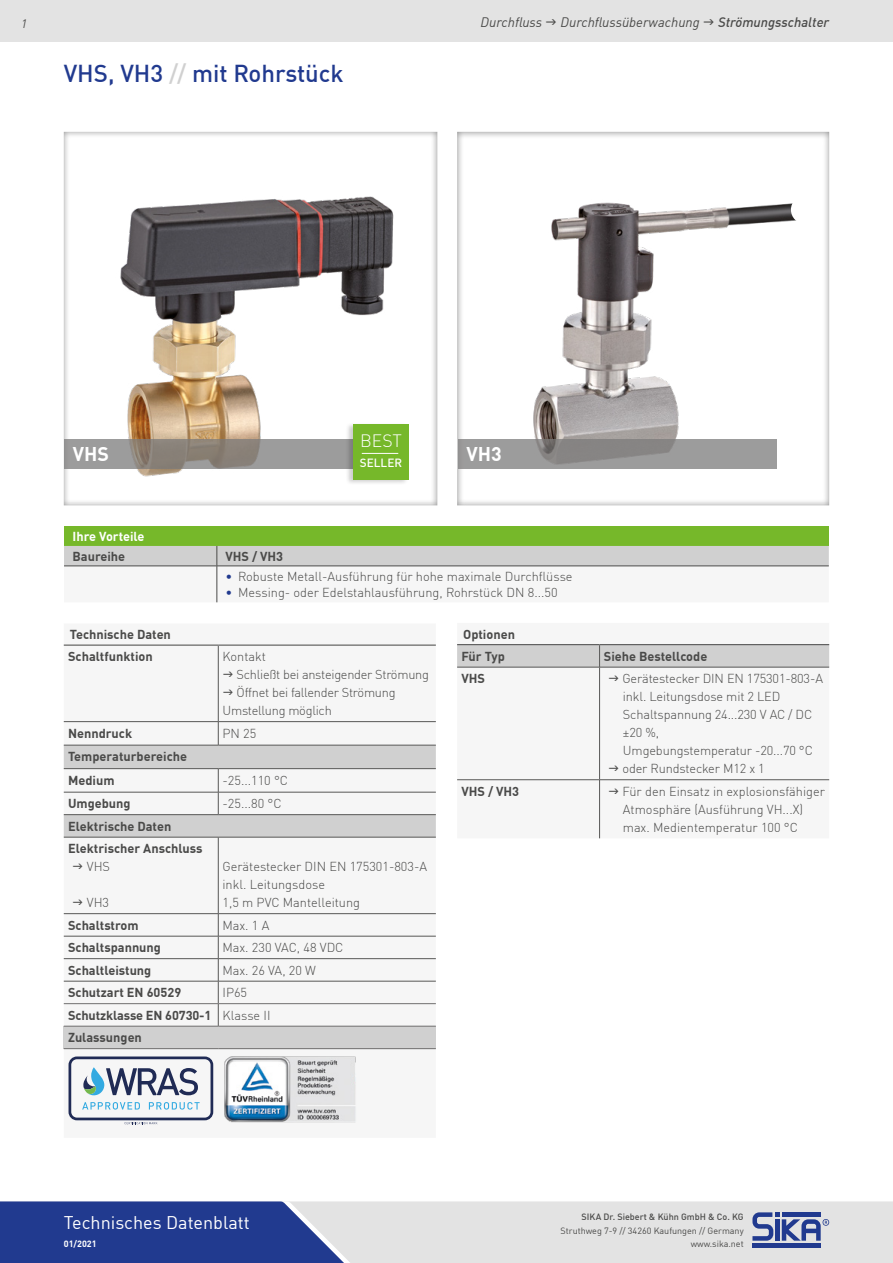
<style>
.page{position:relative;width:893px;height:1263px;background:#fff}
.page>*{position:absolute;margin:0;border:0;box-sizing:border-box;transform-origin:0 0}
.t1{font:500 24px "DIN Offc";color:#213a8f}
.t2{font:700 19.5px "DIN Offc";color:#fff}
.t3{font:18px "DIN Offc";color:#fff}
.t4{font:300 17.55px "DIN Offc";color:#fff}
.t5{font:italic 13.5px "DIN Offc";color:#4a4a49}
.t6{font:italic 500 13.5px "DIN Offc";color:#4a4a49}
.t7{font:300 12.75px/18px "DIN Offc";letter-spacing:-.005em;color:#4a4a49}
.t8{font:700 12.75px/22.5px "DIN Offc";color:#4a4a49}
.t9{font:700 12.75px "DIN Offc";color:#fff}
.t10{font:italic 12px "DIN Offc";color:#4a4a49}
.t11{font:500 11.7px "DIN Offc";color:#fff}
.t12{font:9px/13.5px "DIN Offc";color:#4a4a49;text-align:right}
.t13{font:500 9px "DIN Offc";color:#4a4a49}
.t14{font:700 9px "DIN Offc";color:#fff}
.s1{color:#d0d0d0}
.s2{color:#213a8f}
.s3{font-weight:300}
</style>
<div class="page">
<div style="left:0;top:0;width:893px;height:42px;background:#e3e3e3"></div>
<div style="left:373px;top:1201px;width:520px;height:62px;background:#e3e3e3"></div>
<svg style="left:0;top:1201px;width:373px;height:62px;background:#41569d"></svg>
<hr style="left:752px;top:1243px;width:69px;height:4px;background:#213a8f">
<svg style="left:752px;top:1212px;width:77px;height:29px;background:#7f8cb7"></svg>
<div style="left:51px;top:120px;width:400px;height:385px;background:#000;opacity:.5"></div>
<div style="left:444px;top:121px;width:398px;height:386px;background:#000;opacity:.5"></div>
<img style="left:87px;top:167px;width:328px;height:325px">
<img style="left:510px;top:150px;width:303px;height:341px">
<div style="left:457px;top:668px;width:372px;height:170px;background:#f6f6f6"></div>
<svg style="left:457px;top:645px;width:372px;height:22px;background:#ccc"></svg>
<hr style="left:599px;top:667px;width:1px;height:112px;background:#575756">
<hr style="left:457px;top:779px;width:143px;height:1px;background:#575756">
<hr style="left:600px;top:779px;width:229px;height:1px;background:#575756">
<hr style="left:599px;top:780px;width:1px;height:58px;background:#575756">
<hr style="left:457px;top:644px;width:143px;height:1px;background:#575756">
<hr style="left:600px;top:644px;width:229px;height:1px;background:#575756">
<hr style="left:457px;top:667px;width:143px;height:1px;background:#575756">
<hr style="left:600px;top:667px;width:229px;height:1px;background:#575756">
<div style="left:64px;top:646px;width:372px;height:479px;background:#f6f6f6"></div>
<div style="left:64px;top:1026px;width:372px;height:23px;background:#d0d0d0"></div>
<hr style="left:218px;top:646px;width:1px;height:75px;background:#575756">
<svg style="left:64px;top:722px;width:372px;height:115px"></svg>
<hr style="left:64px;top:814px;width:154px;height:1px;background:#575756">
<hr style="left:218px;top:814px;width:218px;height:1px;background:#575756">
<hr style="left:64px;top:837px;width:154px;height:1px;background:#575756">
<hr style="left:218px;top:837px;width:218px;height:1px;background:#575756">
<hr style="left:218px;top:837px;width:1px;height:76px;background:#575756">
<hr style="left:64px;top:913px;width:154px;height:1px;background:#575756">
<hr style="left:218px;top:913px;width:218px;height:1px;background:#575756">
<hr style="left:64px;top:936px;width:154px;height:1px;background:#575756">
<hr style="left:218px;top:936px;width:218px;height:1px;background:#575756">
<hr style="left:64px;top:958px;width:154px;height:1px;background:#575756">
<hr style="left:218px;top:958px;width:218px;height:1px;background:#575756">
<hr style="left:64px;top:981px;width:154px;height:1px;background:#575756">
<hr style="left:218px;top:981px;width:218px;height:1px;background:#575756">
<svg style="left:218px;top:914px;width:1px;height:112px"></svg>
<hr style="left:64px;top:1003px;width:154px;height:1px;background:#706f6f">
<hr style="left:218px;top:1003px;width:218px;height:1px;background:#706f6f">
<hr style="left:64px;top:1026px;width:154px;height:1px;background:#706f6f">
<hr style="left:218px;top:1026px;width:218px;height:1px;background:#706f6f">
<hr style="left:64px;top:1048px;width:154px;height:1px;background:#706f6f">
<hr style="left:218px;top:1048px;width:218px;height:1px;background:#706f6f">
<hr style="left:64px;top:721px;width:154px;height:1px;background:#575756">
<hr style="left:218px;top:721px;width:218px;height:1px;background:#575756">
<hr style="left:64px;top:644px;width:154px;height:2px;background:#575756">
<hr style="left:218px;top:644px;width:218px;height:2px;background:#575756">
<svg style="left:82px;top:1102px;width:58px;height:7px"></svg>
<svg style="left:149px;top:1102px;width:51px;height:7px"></svg>
<svg style="left:83px;top:1067px;width:115px;height:28px"></svg>
<div style="left:69px;top:1056px;width:144px;height:64px;border:3px solid #202b55;border-radius:7px"></div>
<svg style="left:125px;top:1122px;width:32px;height:2px"></svg>
<img style="left:224px;top:1055px;width:133px;height:68px">
<svg style="left:64px;top:439px;width:282px;height:29px;background:#94908c"></svg>
<svg style="left:458px;top:439px;width:319px;height:29px;background:#959494"></svg>
<div style="left:64px;top:526px;width:765px;height:20px;background:#76b82a"></div>
<svg style="left:64px;top:546px;width:765px;height:56px"></svg>
<hr style="left:64px;top:566px;width:153px;height:1px;background:#4a4a49">
<hr style="left:217px;top:566px;width:1px;height:36px;background:#4a4a49">
<hr style="left:217px;top:566px;width:612px;height:1px;background:#4a4a49">
<div style="left:346px;top:422px;width:63px;height:63px;background:#000;opacity:.2"></div>
<div style="left:353px;top:424px;width:56px;height:55px;background:#76b82a"></div>
<hr style="left:362px;top:453px;width:36px;height:1px;background:#fff">
<div style="left:791px;top:196px;width:28px;height:28px;background:#fff;border-radius:50%"></div>
<svg style="left:609px;top:676px;width:9px;height:5px"></svg>
<svg style="left:609px;top:766px;width:9px;height:5px"></svg>
<svg style="left:609px;top:789px;width:9px;height:5px"></svg>
<svg style="left:224px;top:672px;width:9px;height:5px"></svg>
<svg style="left:224px;top:690px;width:9px;height:5px"></svg>
<svg style="left:73px;top:864px;width:10px;height:5px"></svg>
<svg style="left:73px;top:900px;width:10px;height:5px"></svg>
<p class="t10" style="left:21px;top:16px;width:7px">1</p>
<p class="t5" style="left:481px;top:14px;width:63px">Durchfluss</p>
<p class="t5" style="left:560px;top:14px;width:141px">Durchflussüberwachung</p>
<p class="t6" style="left:718px;top:14px;width:113px">Strömungsschalter</p>
<h1 class="t1" style="left:64px;top:58px;width:281px">VHS, VH3 <span class="s1">//</span> mit Rohrstück</h1>
<h3 class="t4" style="left:360px;top:430px;width:44px">BEST</h3>
<p class="t11" style="left:360px;top:455px;width:44px">SELLER</p>
<h2 class="t2" style="left:73px;top:441px;width:38px">VHS</h2>
<h2 class="t2" style="left:466px;top:441px;width:37px">VH3</h2>
<p class="t9" style="left:73px;top:528px;width:74px">Ihre Vorteile</p>
<p class="t8" style="left:73px;top:544px;width:54px">Baureihe</p>
<p class="t8" style="left:225px;top:544px;width:59px">VHS / VH3</p>
<p class="t7" style="left:225px;top:567px;width:349px"><span class="s2">•</span> Robuste Metall-Ausführung für hohe maximale Durchflüsse</p>
<p class="t7" style="left:225px;top:583px;width:334px"><span class="s2">•</span> Messing- oder Edelstahlausführung, Rohrstück DN 8...50</p>
<p class="t8" style="left:68px;top:623px;width:104px;line-height:22px">Technische Daten<br>Schaltfunktion</p>
<p class="t7" style="left:223px;top:647px;width:45px">Kontakt</p>
<p class="t7" style="left:237px;top:665px;width:194px">Schließt bei ansteigender Strömung</p>
<p class="t7" style="left:237px;top:683px;width:160px">Öffnet bei fallender Strömung</p>
<p class="t7" style="left:223px;top:701px;width:111px">Umstellung möglich</p>
<p class="t8" style="left:68px;top:721px;width:66px">Nenndruck</p>
<p class="t7" style="left:223px;top:724px;width:35px">PN 25</p>
<p class="t8" style="left:68px;top:744px;width:121px;line-height:23.5px">Temperaturbereiche<br>Medium</p>
<p class="t7" style="left:223px;top:771px;width:67px">-25...110 °C</p>
<p class="t8" style="left:68px;top:792px;width:64px">Umgebung</p>
<p class="t7" style="left:223px;top:794px;width:61px">-25...80 °C</p>
<p class="t8" style="left:68px;top:814px;width:136px">Elektrische Daten<br>Elektrischer Anschluss</p>
<p class="t7" style="left:87px;top:857px;width:25px">VHS</p>
<p class="t7" style="left:87px;top:893px;width:24px">VH3</p>
<p class="t7" style="left:223px;top:857px;width:206px">Gerätestecker DIN EN 175301-803-A inkl. Leitungsdose<br>1,5 m PVC Mantelleitung</p>
<p class="t8" style="left:68px;top:913px;width:72px">Schaltstrom</p>
<p class="t7" style="left:223px;top:916px;width:48px">Max. 1 A</p>
<p class="t8" style="left:68px;top:936px;width:94px">Schaltspannung</p>
<p class="t7" style="left:223px;top:938px;width:122px">Max. 230 VAC, 48 VDC</p>
<p class="t8" style="left:68px;top:958px;width:85px">Schaltleistung</p>
<p class="t7" style="left:223px;top:961px;width:95px">Max. 26 VA, 20 W</p>
<p class="t8" style="left:68px;top:981px;width:115px">Schutzart EN 60529</p>
<p class="t8" style="left:68px;top:981px;width:204px;text-indent:154px"><span class="s3">IP65<br></span>Schutzklasse EN 60730-1 <span class="s3">Klasse II<br></span>Zulassungen</p>
<p class="t8" style="left:461px;top:622px;width:55px;line-height:22px">Optionen<br>Für Typ</p>
<p class="t8" style="left:604px;top:644px;width:105px">Siehe Bestellcode</p>
<p class="t8" style="left:461px;top:667px;width:25px">VHS</p>
<p class="t7" style="left:622px;top:670px;width:202px">Gerätestecker DIN EN 175301-803-A inkl. Leitungsdose mit 2 LED<br>Schaltspannung 24...230 V AC / DC ±20 %,<br>Umgebungstemperatur -20...70 °C oder Rundstecker M12 x 1</p>
<p class="t8" style="left:461px;top:779px;width:59px">VHS / VH3</p>
<p class="t7" style="left:622px;top:782px;width:204px">Für den Einsatz in explosionsfähiger<br>Atmosphäre (Ausführung VH...X) max. Medientemperatur 100 °C</p>
<h3 class="t3" style="left:64px;top:1211px;width:188px">Technisches Datenblatt</h3>
<p class="t14" style="left:64px;top:1238px;width:34px">01/2021</p>
<p class="t13" style="left:582px;top:1211px;width:164px">SIKA Dr. Siebert &amp; Kühn GmbH &amp; Co. KG</p>
<p class="t12" style="left:561px;top:1224px;width:185px">Struthweg 7-9 // 34260 Kaufungen // Germany www.sika.net</p>
</div>
